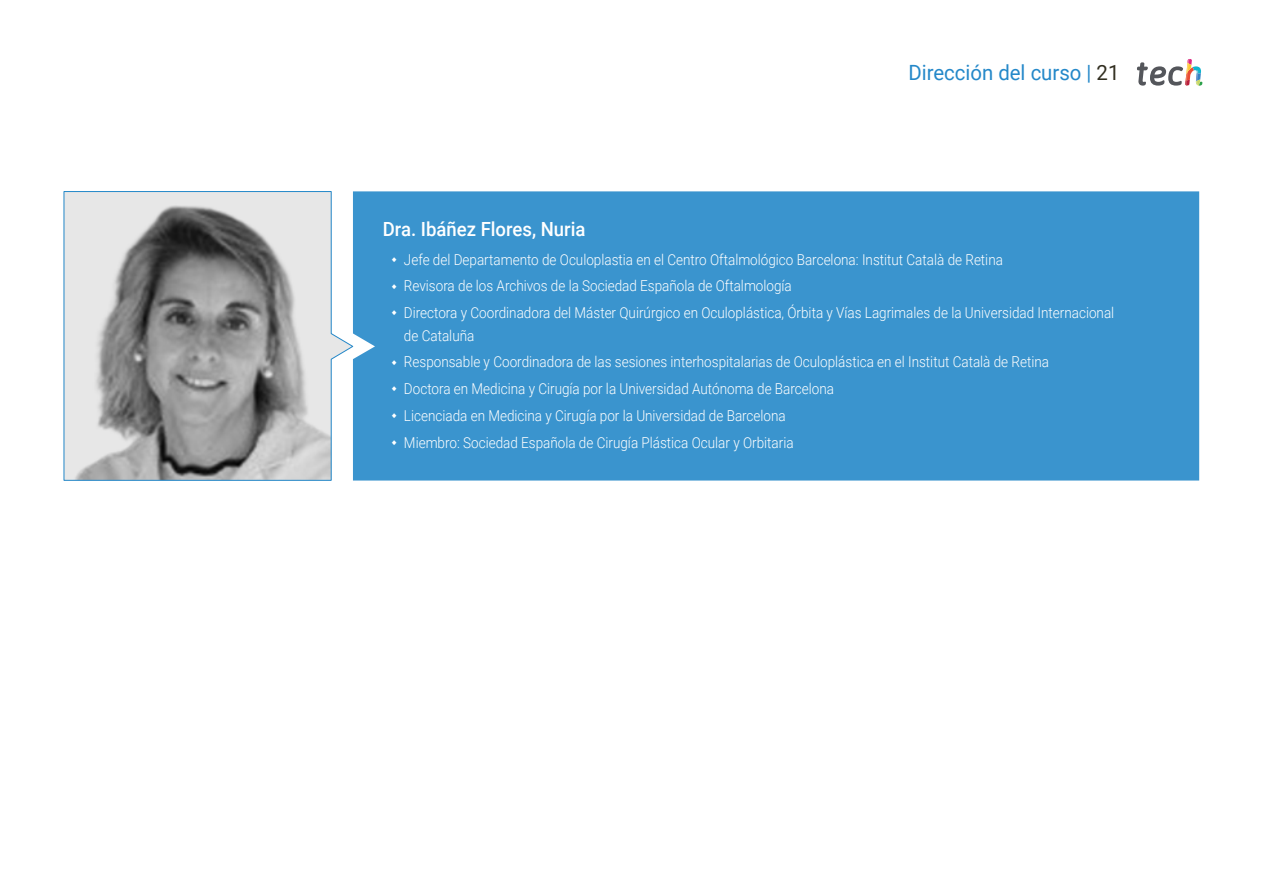
<style>
.page{position:relative;width:1263px;height:893px;background:#fff}
.page>*{position:absolute;margin:0;border:0;box-sizing:border-box;transform-origin:0 0}
.t1{font:21px "Roboto";color:#2488c9}
.t2{font:500 19.5px "Roboto";color:#fff;scale:.95 1}
.t3{font:300 15px/26.7px "Roboto";color:#fff;scale:.9 1}
.s1{color:#312e20}
</style>
<div class="page">
<div style="left:353px;top:191px;width:846px;height:290px;background:#3a94ce"></div>
<svg style="left:64px;top:191px;width:289px;height:290px"></svg>
<svg style="left:1137px;top:59px;width:65px;height:27px"></svg>
<svg style="left:392px;top:257px;width:5px;height:5px"></svg>
<svg style="left:392px;top:284px;width:5px;height:5px"></svg>
<svg style="left:392px;top:310px;width:5px;height:5px"></svg>
<svg style="left:392px;top:360px;width:5px;height:5px"></svg>
<svg style="left:392px;top:386px;width:5px;height:5px"></svg>
<svg style="left:392px;top:413px;width:5px;height:5px"></svg>
<svg style="left:392px;top:440px;width:5px;height:5px"></svg>
<h1 class="t1" style="left:908px;top:57px;width:213px">Dirección del curso | <span class="s1">21</span></h1>
<h2 class="t2" style="left:383px;top:215px;width:215px">Dra. Ibáñez Flores, Nuria</h2>
<p class="t3" style="left:404px;top:245px;width:791px">Jefe del Departamento de Oculoplastia en el Centro Oftalmológico Barcelona: Institut Català de Retina<br>Revisora de los Archivos de la Sociedad Española de Oftalmología<br>Directora y Coordinadora del Máster Quirúrgico en Oculoplástica, Órbita y Vías Lagrimales de la Universidad Internacional</p>
<p class="t3" style="left:404px;top:321px;width:718px">de Cataluña<br>Responsable y Coordinadora de las sesiones interhospitalarias de Oculoplástica en el Institut Català de Retina Doctora en Medicina y Cirugía por la Universidad Autónoma de Barcelona<br>Licenciada en Medicina y Cirugía por la Universidad de Barcelona<br>Miembro: Sociedad Española de Cirugía Plástica Ocular y Orbitaria</p>
</div>
